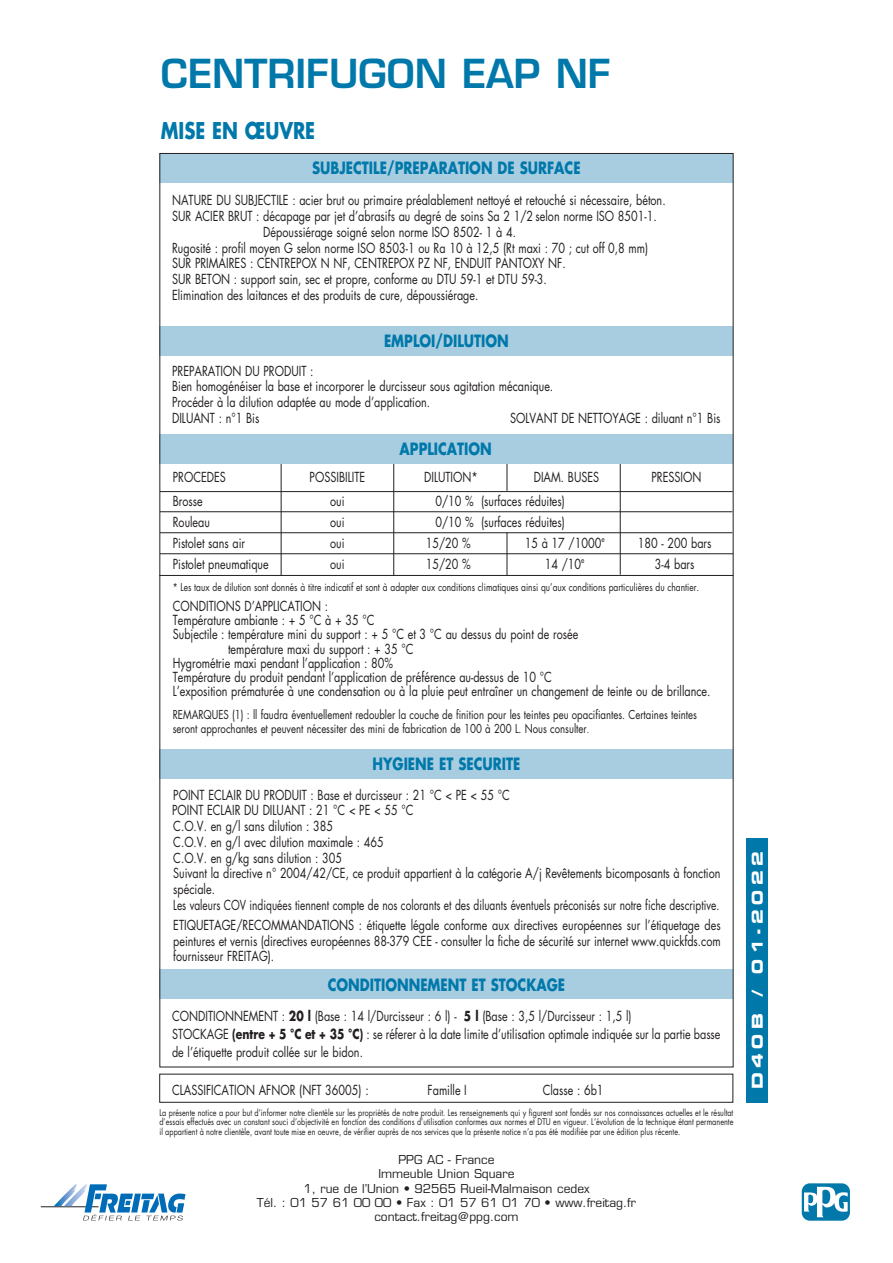
<style>
.page{position:relative;width:893px;height:1263px;background:#fff}
.page>*{position:absolute;margin:0;border:0;box-sizing:border-box;transform-origin:0 0}
.t1{font:600 39px "Eurostile";color:#0078aa}
.t2{font:700 22.5px "Futura";color:#0078aa;scale:.8 1}
.t3{font:700 16.5px "Futura";color:#0078aa;scale:.8 1}
.t4{font:15px "Eurostile Bold Extended Two";letter-spacing:.3em;color:#fff}
.t5{font:13.5px/15.8px "Futura";color:#231f20;scale:.8 1}
.t6{font:12px/14.2px "Futura";color:#231f20;scale:.8 1}
.t7{font:12px/14.4px "Eurostile";color:#231f20;text-align:center}
.t8{font:10.5px "Futura";color:#231f20;scale:.8 1}
.t9{font:9px/9.8px "Futura";letter-spacing:.005em;color:#231f20;text-align:justify;scale:.8 1}
.s1{font-size:10.5px}
.s2{font-weight:700}
</style>
<div class="page">
<div style="left:746px;top:838px;width:22px;height:265px;background:#0078aa"></div>
<div style="left:159px;top:969px;width:574px;height:30px;background:#a8cde1"></div>
<div style="left:159px;top:749px;width:574px;height:30px;background:#a8cde1"></div>
<div style="left:159px;top:153px;width:574px;height:30px;background:#a8cde1"></div>
<hr style="left:41px;top:1206px;width:58px;height:1px;background:#231f20">
<svg style="left:54px;top:1183px;width:132px;height:37px"></svg>
<div style="left:159px;top:326px;width:574px;height:30px;background:#a8cde1"></div>
<hr style="left:159px;top:575px;width:574px;height:1px;background:#231f20">
<hr style="left:393px;top:452px;width:1px;height:124px;background:#231f20">
<hr style="left:507px;top:532px;width:1px;height:43px;background:#231f20">
<hr style="left:507px;top:453px;width:1px;height:38px;background:#231f20">
<hr style="left:620px;top:457px;width:1px;height:118px;background:#231f20">
<hr style="left:160px;top:511px;width:572px;height:1px;background:#231f20">
<hr style="left:160px;top:532px;width:572px;height:1px;background:#231f20">
<hr style="left:160px;top:553px;width:573px;height:1px;background:#231f20">
<hr style="left:281px;top:455px;width:1px;height:121px;background:#231f20">
<hr style="left:160px;top:491px;width:573px;height:1px;background:#231f20">
<div style="left:159px;top:1074px;width:574px;height:29px;border:1px solid #231f20"></div>
<div style="left:159px;top:434px;width:574px;height:29px;background:#a8cde1"></div>
<svg style="left:802px;top:1183px;width:48px;height:38px"></svg>
<h1 class="t1" style="left:161px;top:50px;width:451px">CENTRIFUGON EAP NF</h1>
<h2 class="t2" style="left:161px;top:115px;width:194px">MISE EN ŒUVRE</h2>
<p class="t3" style="left:312px;top:157px;width:337px">SUBJECTILE/PREPARATION DE SURFACE</p>
<p class="t5" style="left:172px;top:192px;width:618px">NATURE DU SUBJECTILE : acier brut ou primaire préalablement nettoyé et retouché si nécessaire, béton.</p>
<p class="t5" style="left:172px;top:208px;width:607px">SUR ACIER BRUT : décapage par jet d’abrasifs au degré de soins Sa 2 1/2 selon norme ISO 8501-1.</p>
<p class="t5" style="left:263px;top:224px;width:317px">Dépoussiérage soigné selon norme ISO 8502- 1 à 4.</p>
<p class="t5" style="left:172px;top:240px;width:597px">Rugosité : profil moyen G selon norme ISO 8503-1 ou Ra 10 à 12,5 (Rt maxi : 70 ; cut off 0,8 mm)</p>
<p class="t5" style="left:172px;top:255px;width:493px">SUR PRIMAIRES : CENTREPOX N NF, CENTREPOX PZ NF, ENDUIT PANTOXY NF.</p>
<p class="t5" style="left:172px;top:271px;width:470px">SUR BETON : support sain, sec et propre, conforme au DTU 59-1 et DTU 59-3.</p>
<p class="t5" style="left:172px;top:287px;width:385px">Elimination des laitances et des produits de cure, dépoussiérage.</p>
<p class="t3" style="left:384px;top:330px;width:157px">EMPLOI/DILUTION</p>
<p class="t5" style="left:172px;top:362px;width:478px">PREPARATION DU PRODUIT :<br>Bien homogénéiser la base et incorporer le durcisseur sous agitation mécanique.<br>Procéder à la dilution adaptée au mode d’application.<br>DILUANT : n°1 Bis</p>
<p class="t5" style="left:510px;top:410px;width:265px">SOLVANT DE NETTOYAGE : diluant n°1 Bis</p>
<p class="t3" style="left:400px;top:438px;width:117px">APPLICATION</p>
<p class="t5" style="left:173px;top:469px;width:68px">PROCEDES</p>
<p class="t5" style="left:310px;top:469px;width:71px">POSSIBILITE</p>
<p class="t5" style="left:424px;top:469px;width:69px">DILUTION*</p>
<p class="t5" style="left:534px;top:469px;width:83px">DIAM. BUSES</p>
<p class="t5" style="left:651px;top:469px;width:64px">PRESSION</p>
<p class="t5" style="left:173px;top:493px;width:39px">Brosse</p>
<p class="t5" style="left:330px;top:493px;width:20px">oui</p>
<p class="t5" style="left:435px;top:493px;width:163px">0/10 % (surfaces réduites)</p>
<p class="t5" style="left:173px;top:514px;width:48px">Rouleau</p>
<p class="t5" style="left:330px;top:514px;width:20px">oui</p>
<p class="t5" style="left:435px;top:514px;width:163px">0/10 % (surfaces réduites)</p>
<p class="t5" style="left:173px;top:535px;width:92px">Pistolet sans air</p>
<p class="t5" style="left:330px;top:535px;width:20px">oui</p>
<p class="t5" style="left:426px;top:535px;width:58px">15/20 %</p>
<p class="t5" style="left:525px;top:535px;width:101px">15 à 17 /1000<sup>e</sup></p>
<p class="t5" style="left:638px;top:535px;width:93px">180 - 200 bars</p>
<p class="t5" style="left:173px;top:556px;width:121px">Pistolet pneumatique</p>
<p class="t5" style="left:330px;top:556px;width:20px">oui</p>
<p class="t5" style="left:426px;top:556px;width:58px">15/20 %</p>
<p class="t5" style="left:545px;top:556px;width:51px">14 /10<sup>e</sup></p>
<p class="t5" style="left:655px;top:556px;width:51px">3-4 bars</p>
<p class="t8" style="left:173px;top:580px;width:660px">* Les taux de dilution sont donnés à titre indicatif et sont à adapter aux conditions climatiques ainsi qu’aux conditions particulières du chantier.</p>
<p class="t5" style="left:173px;top:598px;width:196px">CONDITIONS D’APPLICATION :</p>
<p class="t5" style="left:173px;top:612px;width:254px">Température ambiante : + 5 °C à + 35 °C</p>
<p class="t5" style="left:173px;top:626px;width:508px">Subjectile : température mini du support : + 5 °C et 3 °C au dessus du point de rosée</p>
<p class="t5" style="left:228px;top:640px;width:233px">température maxi du support : + 35 °C</p>
<p class="t5" style="left:173px;top:655px;width:277px">Hygrométrie maxi pendant l’application : 80%</p>
<p class="t5" style="left:173px;top:669px;width:475px">Température du produit pendant l’application de préférence au-dessus de 10 °C</p>
<p class="t5" style="left:173px;top:683px;width:674px">L’exposition prématurée à une condensation ou à la pluie peut entraîner un changement de teinte ou de brillance.</p>
<p class="t6" style="left:173px;top:707px;width:657px">REMARQUES (1) : ll faudra éventuellement redoubler la couche de finition pour les teintes peu opacifiantes. Certaines teintes seront approchantes et peuvent nécessiter des mini de fabrication de 100 à 200 L. Nous consulter<span class="s1">.</span></p>
<p class="t3" style="left:373px;top:753px;width:186px">HYGIENE ET SECURITE</p>
<p class="t5" style="left:172px;top:787px;width:687px">POINT ECLAIR DU PRODUIT : Base et durcisseur : 21 °C &lt; PE &lt; 55 °C<br>POINT ECLAIR DU DILUANT : 21 °C &lt; PE &lt; 55 °C<br>C.O.V. en g/l sans dilution : 385<br>C.O.V. en g/l avec dilution maximale : 465<br>C.O.V. en g/kg sans dilution : 305<br>Suivant la directive n° 2004/42/CE, ce produit appartient à la catégorie A/j Revêtements bicomposants à fonction spéciale.<br>Les valeurs COV indiquées tiennent compte de nos colorants et des diluants éventuels préconisés sur notre fiche descriptive.</p>
<p class="t5" style="left:173px;top:917px;width:686px;text-align:justify">ETIQUETAGE/RECOMMANDATIONS : étiquette légale conforme aux directives européennes sur l’étiquetage des peintures et vernis (directives européennes 88-379 CEE - consulter la fiche de sécurité sur internet www.quickfds.com fournisseur FREITAG).</p>
<p class="t3" style="left:328px;top:973px;width:298px">CONDITIONNEMENT ET STOCKAGE</p>
<p class="t5" style="left:172px;top:1007px;width:687px;line-height:18px">CONDITIONNEMENT : <span class="s2">20 l</span> (Base : 14 l/Durcisseur : 6 l) - <span class="s2">5 l</span> (Base : 3,5 l/Durcisseur : 1,5 l)<br>STOCKAGE <span class="s2">(entre + 5 °C et + 35 °C)</span> : se réferer à la date limite d’utilisation optimale indiquée sur la partie basse de l’étiquette produit collée sur le bidon.</p>
<p class="t5" style="left:172px;top:1082px;width:247px">CLASSIFICATION AFNOR (NFT 36005) :</p>
<p class="t5" style="left:428px;top:1082px;width:51px">Famille I</p>
<p class="t5" style="left:543px;top:1082px;width:78px">Classe : 6b1</p>
<p class="t9" style="left:159px;top:1107px;width:719px">La présente notice a pour but d’informer notre clientèle sur les propriétés de notre produit. Les renseignements qui y figurent sont fondés sur nos connaissances actuelles et le résultat d’essais effectués avec un constant souci d’objectivité en fonction des conditions d’utilisation conformes aux normes et DTU en vigueur. L’évolution de la technique étant permanente il appartient à notre clientèle, avant toute mise en oeuvre, de vérifier auprès de nos services que la présente notice n’a pas été modifiée par une édition plus récente.</p>
<p class="t7" style="left:257px;top:1152px;width:381px">PPG AC - France<br>Immeuble Union Square<br>1, rue de l’Union • 92565 Rueil-Malmaison cedex<br>Tél. : 01 57 61 00 00 • Fax : 01 57 61 01 70 • www.freitag.fr contact.freitag@ppg.com</p>
<p class="t4" style="left:747px;top:1089px;width:240px;rotate:-90deg">D40B / 01-2022</p>
</div>
